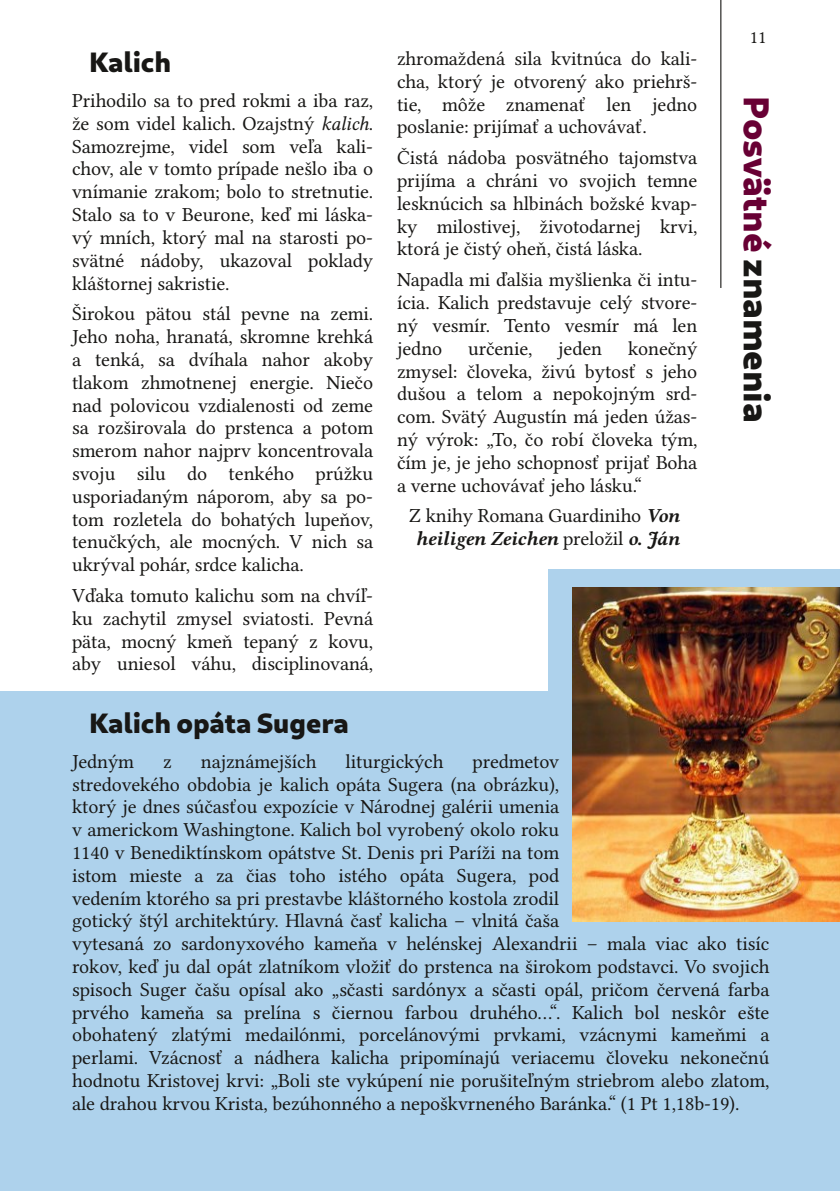
<style>
.page{position:relative;width:840px;height:1191px;background:#fff}
.page>*{position:absolute;margin:0;border:0;box-sizing:border-box;transform-origin:0 0}
.t1{font:800 36px "Cantarell";letter-spacing:-.005em;color:#680034}
.t2{font:800 28px "Cantarell";letter-spacing:-.005em;color:#181715}
.t3{font:20px/22.8px "Libertinus Serif";letter-spacing:-.005em;color:#181715;text-align:justify}
.t4{font:18px "Libertinus Serif";color:#181715}
.s1{font-style:italic}
.s2{font-weight:700;font-style:italic}
.s3{color:#181715}
</style>
<div class="page">
<div style="left:548px;top:569px;width:291px;height:622px;background:#aed2ec"></div>
<div style="left:0;top:691px;width:839px;height:500px;background:#aed2ec"></div>
<hr style="left:719px;top:0;width:2px;height:288px;background:#181715;opacity:.75">
<img style="left:572px;top:587px;width:267px;height:334px">
<h2 class="t2" style="left:89px;top:45px;width:83px">Kalich</h2>
<p class="t3" style="left:72px;top:89px;width:302px">Prihodilo sa to pred rokmi a iba raz, že som videl kalich. Ozajstný <span class="s1">kalich</span>.<br>Samozrejme, videl som veľa kali‐ chov, ale v tomto prípade nešlo iba o vnímanie zrakom; bolo to stretnutie.<br>Stalo sa to v Beurone, keď mi láska‐ vý mních, ktorý mal na starosti po‐ svätné nádoby, ukazoval poklady kláštornej sakristie.</p>
<p class="t3" style="left:72px;top:302px;width:302px">Širokou pätou stál pevne na zemi.<br>Jeho noha, hranatá, skromne krehká a tenká, sa dvíhala nahor akoby tlakom zhmotnenej energie. Niečo nad polovicou vzdialenosti od zeme sa rozširovala do prstenca a potom smerom nahor najprv koncentrovala svoju silu do tenkého prúžku usporiadaným náporom, aby sa po‐ tom rozletela do bohatých lupeňov, tenučkých, ale mocných. V nich sa ukrýval pohár, srdce kalicha.</p>
<p class="t3" style="left:72px;top:584px;width:302px">Vďaka tomuto kalichu som na chvíľ‐ ku zachytil zmysel sviatosti. Pevná päta, mocný kmeň tepaný z kovu, aby uniesol váhu, disciplinovaná,</p>
<p class="t3" style="left:397px;top:47px;width:301px">zhromaždená sila kvitnúca do kali‐ cha, ktorý je otvorený ako priehrš‐ tie, môže znamenať len jedno poslanie: prijímať a uchovávať.</p>
<p class="t3" style="left:397px;top:146px;width:302px">Čistá nádoba posvätného tajomstva prijíma a chráni vo svojich temne lesknúcich sa hlbinách božské kvap‐ ky milostivej, životodarnej krvi, ktorá je čistý oheň, čistá láska.</p>
<p class="t3" style="left:397px;top:268px;width:301px">Napadla mi ďalšia myšlienka či intu‐ ícia. Kalich predstavuje celý stvore‐ ný vesmír. Tento vesmír má len jedno</p>
<p class="t3" style="left:397px;top:337px;width:302px;text-indent:231px">konečný zmysel: človeka, živú bytosť s jeho dušou a telom a nepokojným srd‐ com. Svätý Augustín má jeden úžas‐ ný výrok: „To, čo robí človeka tým, čím je, je jeho schopnosť prijať Boha a verne uchovávať jeho lásku.“</p>
<p class="t3" style="left:408px;top:504px;width:272px;text-align:center">Z knihy Romana Guardiniho <span class="s2">Von heiligen Zeichen</span> preložil <span class="s2">o. Ján</span></p>
<p class="t3" style="left:468px;top:337px;width:66px">určenie,</p>
<p class="t3" style="left:558px;top:337px;width:45px">jeden</p>
<p class="t4" style="left:749px;top:27px;width:18px">11</p>
<h1 class="t1" style="left:778px;top:96px;width:328px;rotate:90deg">Posvätné <span class="s3">znamenia</span></h1>
<h2 class="t2" style="left:89px;top:705px;width:261px">Kalich opáta Sugera</h2>
<p class="t3" style="left:72px;top:750px;width:63px">Jedným</p>
<p class="t3" style="left:163px;top:750px;width:10px">z</p>
<p class="t3" style="left:201px;top:750px;width:117px">najznámejších</p>
<p class="t3" style="left:345px;top:750px;width:99px">liturgických</p>
<p class="t3" style="left:72px;top:750px;width:698px;text-align:left;text-indent:400px">predmetov<br>stredovekého obdobia je kalich opáta Sugera (na obrázku),<br>ktorý je dnes súčasťou expozície v Národnej galérii umenia<br>v americkom Washingtone. Kalich bol vyrobený okolo roku<br>1140 v Benediktínskom opátstve St. Denis pri Paríži na tom<br>istom mieste a za čias toho istého opáta Sugera, pod<br>vedením ktorého sa pri prestavbe kláštorného kostola zrodil<br>gotický štýl architektúry. Hlavná časť kalicha – vlnitá čaša<br>vytesaná zo sardonyxového kameňa v helénskej Alexandrii – mala viac ako tisíc rokov, keď ju dal opát zlatníkom vložiť do prstenca na širokom podstavci. Vo svojich spisoch Suger čašu opísal ako „sčasti sardónyx a sčasti opál, pričom červená farba prvého kameňa sa prelína s čiernou farbou druhého…“. Kalich bol neskôr ešte obohatený zlatými medailónmi, porcelánovými prvkami, vzácnymi kameňmi a perlami. Vzácnosť a nádhera kalicha pripomínajú veriacemu človeku nekonečnú hodnotu Kristovej krvi: „Boli ste vykúpení nie porušiteľným striebrom alebo zlatom, ale drahou krvou Krista, bezúhonného a nepoškvrneného Baránka.“ (1 Pt 1,18b-19).</p>
</div>
